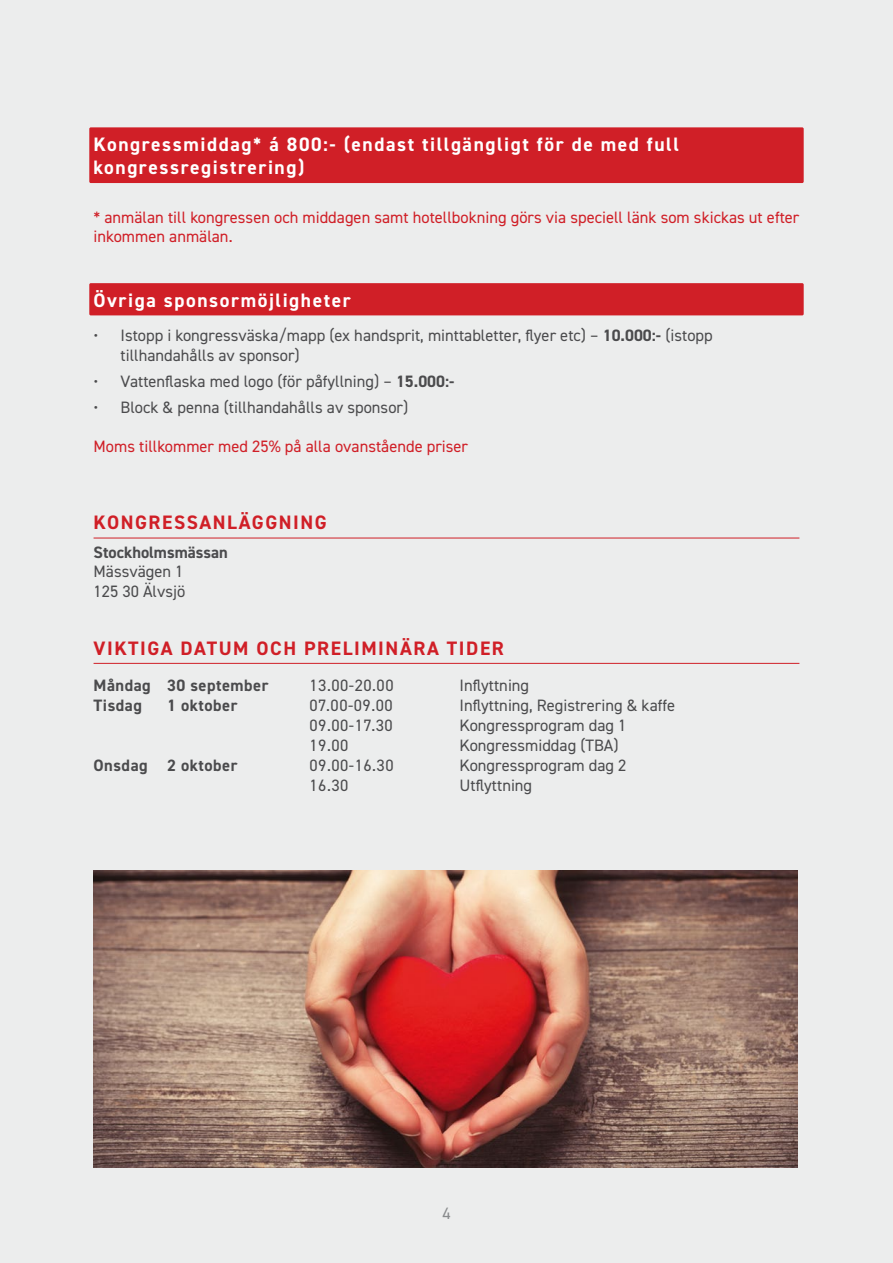
<style>
.page{position:relative;width:893px;height:1263px;background:#eceded}
.page>*{position:absolute;margin:0;border:0;box-sizing:border-box;transform-origin:0 0}
.t1{font:700 19.5px/23.4px "DIN2014";letter-spacing:.08em;color:#fff}
.t2{font:700 19.5px "DIN2014";letter-spacing:.08em;color:#d01f27}
.t3{font:16.5px/19.5px "DIN2014";color:#4b4b4d}
.t4{font:16.5px/19.8px "DIN2014";color:#d01f27}
.t5{font:700 16.5px "DIN2014";letter-spacing:.03em;color:#4b4b4d}
.t6{font:700 16.5px "DIN2014";color:#4b4b4d}
.t7{font:16.5px "DIN2014";color:#898b8d}
.s1{font-weight:700}
</style>
<div class="page">
<div style="left:89px;top:127px;width:715px;height:56px;background:#d01f27;border-radius:2px"></div>
<div style="left:89px;top:283px;width:715px;height:32px;background:#d01f27;border-radius:2px"></div>
<hr style="left:94px;top:538px;width:705px;height:1px;background:#d01f27">
<hr style="left:94px;top:663px;width:705px;height:1px;background:#d01f27">
<img style="left:94px;top:870px;width:704px;height:298px">
<p class="t1" style="left:94px;top:134px;width:587px">Kongressmiddag* á 800:- (endast tillgängligt för de med full kongressregistrering)</p>
<p class="t4" style="left:94px;top:209px;width:707px">* anmälan till kongressen och middagen samt hotellbokning görs via speciell länk som skickas ut efter inkommen anmälan.</p>
<p class="t1" style="left:94px;top:290px;width:259px">Övriga sponsormöjligheter</p>
<p class="t3" style="left:121px;top:327px;width:594px;text-indent:-27px">• Istopp i kongressväska/mapp (ex handsprit, minttabletter, flyer etc) – <span class="s1">10.000:-</span> (istopp tillhandahålls av sponsor)</p>
<p class="t3" style="left:94px;top:373px;width:362px">• Vattenflaska med logo (för påfyllning) – <span class="s1">15.000:-</span></p>
<p class="t3" style="left:94px;top:399px;width:316px">• Block &amp; penna (tillhandahålls av sponsor)</p>
<p class="t4" style="left:94px;top:438px;width:376px">Moms tillkommer med 25% på alla ovanstående priser</p>
<p class="t2" style="left:94px;top:510px;width:235px">KONGRESSANLÄGGNING</p>
<p class="t6" style="left:94px;top:541px;width:136px">Stockholmsmässan</p>
<p class="t3" style="left:94px;top:563px;width:93px">Mässvägen 1<br>125 30 Älvsjö</p>
<p class="t2" style="left:94px;top:635px;width:412px">VIKTIGA DATUM OCH PRELIMINÄRA TIDER</p>
<p class="t5" style="left:94px;top:675px;width:176px">Måndag 30 september</p>
<p class="t3" style="left:310px;top:678px;width:86px">13.00-20.00</p>
<p class="t3" style="left:460px;top:678px;width:71px">Inflyttning</p>
<p class="t5" style="left:94px;top:695px;width:50px">Tisdag</p>
<p class="t5" style="left:167px;top:695px;width:72px">1 oktober</p>
<p class="t3" style="left:310px;top:697px;width:85px">07.00-09.00</p>
<p class="t3" style="left:460px;top:697px;width:217px">Inflyttning, Registrering &amp; kaffe</p>
<p class="t3" style="left:310px;top:717px;width:85px">09.00-17.30</p>
<p class="t3" style="left:460px;top:717px;width:168px">Kongressprogram dag 1</p>
<p class="t3" style="left:310px;top:737px;width:40px">19.00</p>
<p class="t3" style="left:460px;top:737px;width:161px">Kongressmiddag (TBA)</p>
<p class="t5" style="left:94px;top:754px;width:145px">Onsdag 2 oktober</p>
<p class="t3" style="left:310px;top:757px;width:86px">09.00-16.30</p>
<p class="t3" style="left:460px;top:757px;width:168px">Kongressprogram dag 2</p>
<p class="t3" style="left:310px;top:777px;width:40px">16.30</p>
<p class="t3" style="left:460px;top:777px;width:74px">Utflyttning</p>
<p class="t7" style="left:442px;top:1203px;width:10px">4</p>
</div>
